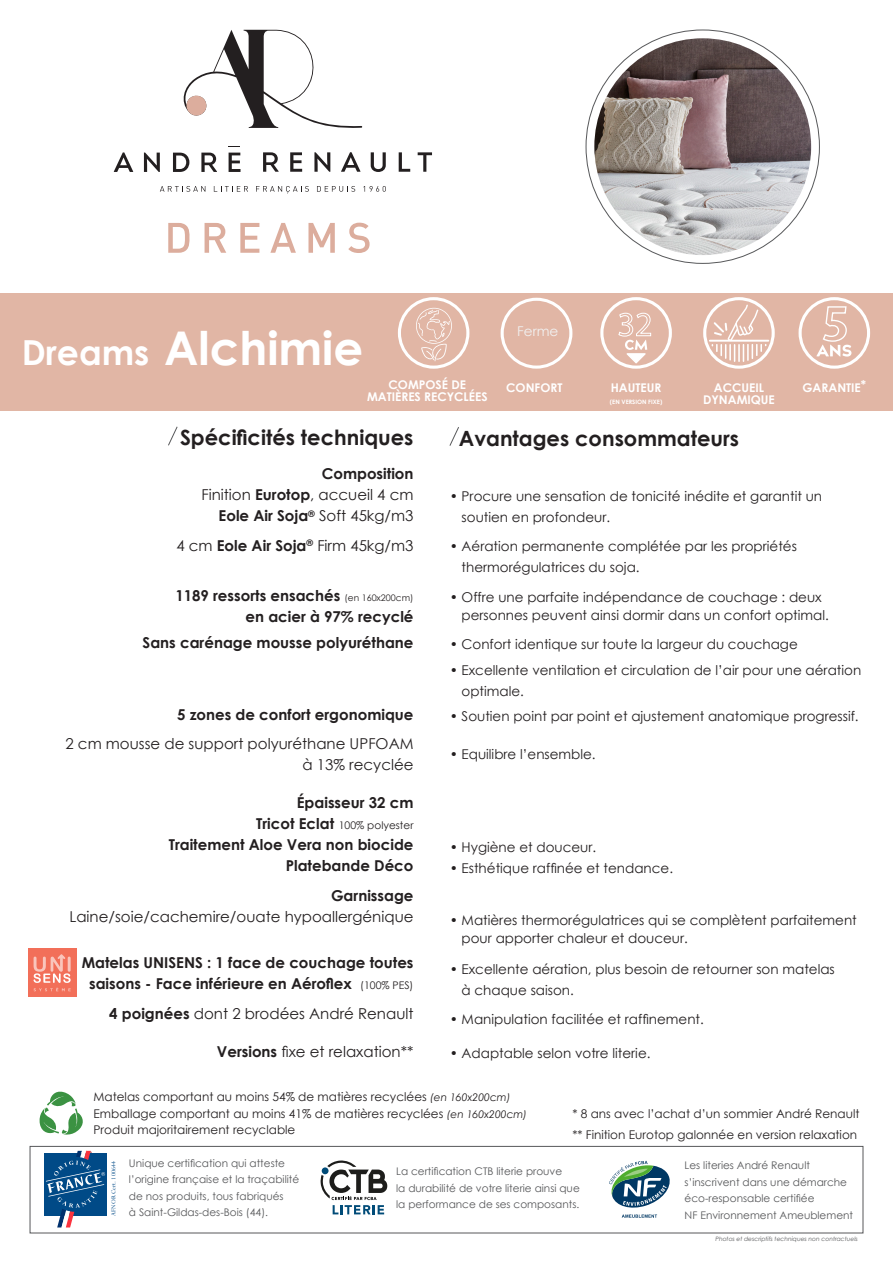
<style>
.page{position:relative;width:893px;height:1263px;background:#fff}
.page>*{position:absolute;margin:0;border:0;box-sizing:border-box;transform-origin:0 0}
.Nom_produit{font:700 46.5px "Century Gothic";color:#fff}
.Titre_fer_à_froite{font:700 21px "Century Gothic";color:#231f20}
.Titre_Fer_à_gauche{font:700 21px "Century Gothic";color:#231f20}
.Spé_Tech_description{font:700 15px/21px "Century Gothic";color:#231f20;text-align:right}
.Spé_Tech_description-2{font:15px/21px "Century Gothic";color:#231f20;text-align:right}
.Spé_Tech{font:15px "Century Gothic";color:#231f20}
.Spé_Tech-2{font:700 15px "Century Gothic";color:#231f20}
.Avantages_consommate{font:13.5px/21px "Century Gothic";color:#231f20}
.t1{font:13.5px "Century Gothic";color:#f1f1f1}
.Avantages_consommate-2{font:12px "Century Gothic";color:#231f20}
.Texte_pictos{font:700 12px "Century Gothic";color:#fff}
.Textes_Encart_bas_de{font:10.5px/16.5px "Century Gothic";color:#57585a}
.Spé_Tech_description-3{font:10.5px "Century Gothic";color:#231f20}
.t2{font:6.6px "Perpetua";color:#004a87}
.Spé_Tech-3{font:italic 6px "Century Gothic";color:#57585a}
.Texte_pictos-2{font:700 6px "Century Gothic";color:#fff}
.s1{font-size:34.5px}
.s2{font-weight:700}
.s3{font-weight:400;font-size:9px}
.s4{font-weight:700;font-size:15px}
.s5{font-weight:400;font-size:10.5px}
.s6{font-style:italic;font-size:10.5px}
</style>
<div class="page">
<svg style="left:160px;top:186px;width:45px;height:6px"></svg>
<svg style="left:214px;top:186px;width:34px;height:6px"></svg>
<svg style="left:256px;top:186px;width:53px;height:7px"></svg>
<svg style="left:317px;top:186px;width:38px;height:6px"></svg>
<svg style="left:363px;top:186px;width:23px;height:6px"></svg>
<svg style="left:263px;top:152px;width:16px;height:20px"></svg>
<svg style="left:290px;top:152px;width:12px;height:20px"></svg>
<svg style="left:314px;top:152px;width:16px;height:20px"></svg>
<svg style="left:341px;top:152px;width:19px;height:20px"></svg>
<svg style="left:371px;top:152px;width:15px;height:20px"></svg>
<svg style="left:399px;top:152px;width:11px;height:20px"></svg>
<svg style="left:418px;top:152px;width:14px;height:20px"></svg>
<svg style="left:114px;top:152px;width:19px;height:20px"></svg>
<svg style="left:144px;top:153px;width:16px;height:19px"></svg>
<svg style="left:173px;top:153px;width:16px;height:19px"></svg>
<svg style="left:201px;top:153px;width:16px;height:19px"></svg>
<svg style="left:229px;top:152px;width:12px;height:20px"></svg>
<svg style="left:183px;top:30px;width:179px;height:98px"></svg>
<svg style="left:168px;top:223px;width:22px;height:30px"></svg>
<svg style="left:205px;top:223px;width:21px;height:30px"></svg>
<svg style="left:240px;top:223px;width:19px;height:30px"></svg>
<svg style="left:270px;top:223px;width:26px;height:30px"></svg>
<svg style="left:308px;top:223px;width:27px;height:30px"></svg>
<svg style="left:348px;top:223px;width:22px;height:30px"></svg>
<div style="left:186px;top:96px;width:20px;height:20px;background:#dcad9d;border-radius:50%"></div>
<div style="left:0;top:293px;width:893px;height:118px;background:#e1b6a5"></div>
<svg style="left:798px;top:297px;width:72px;height:72px"></svg>
<svg style="left:703px;top:297px;width:72px;height:72px"></svg>
<svg style="left:600px;top:297px;width:72px;height:72px"></svg>
<svg style="left:398px;top:297px;width:71px;height:72px"></svg>
<svg style="left:168px;top:426px;width:10px;height:20px"></svg>
<svg style="left:449px;top:427px;width:10px;height:19px"></svg>
<svg style="left:501px;top:298px;width:71px;height:71px"></svg>
<svg style="left:320px;top:1160px;width:67px;height:54px"></svg>
<div style="left:30px;top:1146px;width:833px;height:87px;border:1px solid #57585a"></div>
<svg style="left:609px;top:1161px;width:61px;height:57px"></svg>
<div style="left:28px;top:948px;width:49px;height:49px;background:#f26f59"></div>
<svg style="left:34px;top:954px;width:37px;height:37px"></svg>
<div style="left:44px;top:1153px;width:62px;height:63px;background:#004a87"></div>
<svg style="left:46px;top:1151px;width:59px;height:76px"></svg>
<svg style="left:39px;top:1091px;width:44px;height:44px"></svg>
<img style="left:594px;top:38px;width:217px;height:217px;border-radius:108px">
<p class="Nom_produit" style="left:22px;top:313px;width:343px"><span class="s1">Dreams</span> Alchimie</p>
<p class="Texte_pictos" style="left:389px;top:376px;width:79px">COMPOSÉ DE</p>
<p class="Texte_pictos" style="left:367px;top:388px;width:122px">MATIÈRES RECYCLÉES</p>
<p class="t1" style="left:517px;top:322px;width:43px">Ferme</p>
<p class="Texte_pictos" style="left:506px;top:379px;width:58px">CONFORT</p>
<p class="Texte_pictos" style="left:611px;top:378px;width:52px">HAUTEUR</p>
<p class="Texte_pictos-2" style="left:610px;top:397px;width:54px">(EN VERSION FIXE)</p>
<p class="Texte_pictos" style="left:714px;top:378px;width:52px">ACCUEIL</p>
<p class="Texte_pictos" style="left:802px;top:378px;width:65px">GARANTIE*</p>
<p class="Texte_pictos" style="left:703px;top:390px;width:73px">DYNAMIQUE</p>
<p class="Titre_fer_à_froite" style="left:180px;top:422px;width:235px">Spécificités techniques</p>
<p class="Spé_Tech-2" style="left:322px;top:462px;width:93px">Composition</p>
<p class="Spé_Tech_description-2" style="left:201px;top:484px;width:214px">Finition <span class="s2">Eurotop</span>, accueil 4 cm<br><span class="s2">Eole Air Soja</span><sup>®</sup> Soft 45kg/m3</p>
<p class="Spé_Tech_description-2" style="left:176px;top:534px;width:239px">4 cm <span class="s2">Eole Air Soja</span><sup>®</sup> Firm 45kg/m3</p>
<p class="Spé_Tech_description" style="left:175px;top:585px;width:240px">1189 ressorts ensachés <span class="s3">(en 160x200cm) </span>en acier à 97% recyclé</p>
<p class="Spé_Tech_description" style="left:143px;top:631px;width:272px">Sans carénage mousse polyuréthane</p>
<p class="Spé_Tech_description" style="left:177px;top:703px;width:238px">5 zones de confort ergonomique</p>
<p class="Spé_Tech_description-2" style="left:66px;top:733px;width:350px">2 cm mousse de support polyuréthane UPFOAM à 13% recyclée</p>
<p class="Spé_Tech_description" style="left:297px;top:792px;width:118px">Épaisseur 32 cm</p>
<p class="Spé_Tech_description-3" style="left:256px;top:818px;width:159px"><span class="s4">Tricot Eclat</span> 100% polyester</p>
<p class="Spé_Tech_description" style="left:169px;top:834px;width:246px">Traitement Aloe Vera non biocide</p>
<p class="Spé_Tech_description" style="left:286px;top:855px;width:129px">Platebande Déco</p>
<p class="Spé_Tech_description" style="left:331px;top:884px;width:84px">Garnissage</p>
<p class="Spé_Tech_description-2" style="left:69px;top:906px;width:346px">Laine/soie/cachemire/ouate hypoallergénique</p>
<p class="Spé_Tech_description" style="left:82px;top:952px;width:333px;text-align:center">Matelas UNISENS : 1 face de couchage toutes saisons - Face inférieure en Aéroflex <span class="s5">(100% PES)</span></p>
<p class="Spé_Tech_description-2" style="left:109px;top:1003px;width:306px"><span class="s2">4 poignées</span> dont 2 brodées André Renault</p>
<p class="Spé_Tech" style="left:217px;top:1041px;width:198px"><span class="s2">Versions</span> fixe et relaxation**</p>
<p class="Titre_Fer_à_gauche" style="left:459px;top:422px;width:282px">Avantages consommateurs</p>
<p class="Avantages_consommate" style="left:462px;top:485px;width:362px;text-indent:-12px">• Procure une sensation de tonicité inédite et garantit un soutien en profondeur.</p>
<p class="Avantages_consommate" style="left:462px;top:536px;width:337px;text-indent:-12px">• Aération permanente complétée par les propriétés thermorégulatrices du soja.</p>
<p class="Avantages_consommate" style="left:462px;top:588px;width:369px;line-height:18px;text-indent:-12px">• Offre une parfaite indépendance de couchage : deux personnes peuvent ainsi dormir dans un confort optimal.</p>
<p class="Avantages_consommate" style="left:450px;top:634px;width:350px">• Confort identique sur toute la largeur du couchage</p>
<p class="Avantages_consommate" style="left:462px;top:659px;width:401px;text-indent:-12px">• Excellente ventilation et circulation de l’air pour une aération optimale.</p>
<p class="Avantages_consommate" style="left:450px;top:705px;width:410px">• Soutien point par point et ajustement anatomique progressif.</p>
<p class="Avantages_consommate" style="left:450px;top:743px;width:148px">• Equilibre l’ensemble.</p>
<p class="Avantages_consommate" style="left:450px;top:836px;width:148px">• Hygiène et douceur.</p>
<p class="Avantages_consommate" style="left:450px;top:857px;width:225px">• Esthétique raffinée et tendance.</p>
<p class="Avantages_consommate" style="left:462px;top:911px;width:397px;line-height:18px;text-indent:-12px">• Matières thermorégulatrices qui se complètent parfaitement pour apporter chaleur et douceur.</p>
<p class="Avantages_consommate" style="left:462px;top:958px;width:375px;text-indent:-12px">• Excellente aération, plus besoin de retourner son matelas à chaque saison.</p>
<p class="Avantages_consommate" style="left:450px;top:1009px;width:256px">• Manipulation facilitée et raffinement.</p>
<p class="Avantages_consommate" style="left:450px;top:1042px;width:202px">• Adaptable selon votre literie.</p>
<p class="Avantages_consommate-2" style="left:94px;top:1089px;width:418px">Matelas comportant au moins 54% de matières recyclées <span class="s6">(en 160x200cm)</span></p>
<p class="Avantages_consommate-2" style="left:94px;top:1105px;width:435px">Emballage comportant au moins 41% de matières recyclées <span class="s6">(en 160x200cm)</span></p>
<p class="Avantages_consommate-2" style="left:94px;top:1122px;width:203px">Produit majoritairement recyclable</p>
<p class="Avantages_consommate-2" style="left:572px;top:1106px;width:289px">* 8 ans avec l’achat d’un sommier André Renault</p>
<p class="Avantages_consommate-2" style="left:572px;top:1127px;width:286px">** Finition Eurotop galonnée en version relaxation</p>
<p class="Textes_Encart_bas_de" style="left:685px;top:1157px;width:164px">Les literies André Renault s’inscrivent dans une démarche éco-responsable certifiée</p>
<p class="Textes_Encart_bas_de" style="left:685px;top:1206px;width:170px">NF Environnement Ameublement</p>
<p class="t2" style="left:109px;top:1216px;width:56px;rotate:-90deg">AFNOR Cert. 100644</p>
<p class="Textes_Encart_bas_de" style="left:129px;top:1154px;width:172px">Unique certification qui atteste l’origine française et la traçabilité de nos produits, tous fabriqués<br>à Saint-Gildas-des-Bois (44).</p>
<p class="Textes_Encart_bas_de" style="left:396px;top:1163px;width:168px">La certification CTB literie prouve</p>
<p class="Textes_Encart_bas_de" style="left:396px;top:1179px;width:185px">la durabilité de votre literie ainsi que</p>
<p class="Textes_Encart_bas_de" style="left:396px;top:1196px;width:185px">la performance de ses composants.</p>
<p class="Spé_Tech-3" style="left:715px;top:1234px;width:144px">Photos et descriptifs techniques non contractuels</p>
</div>
